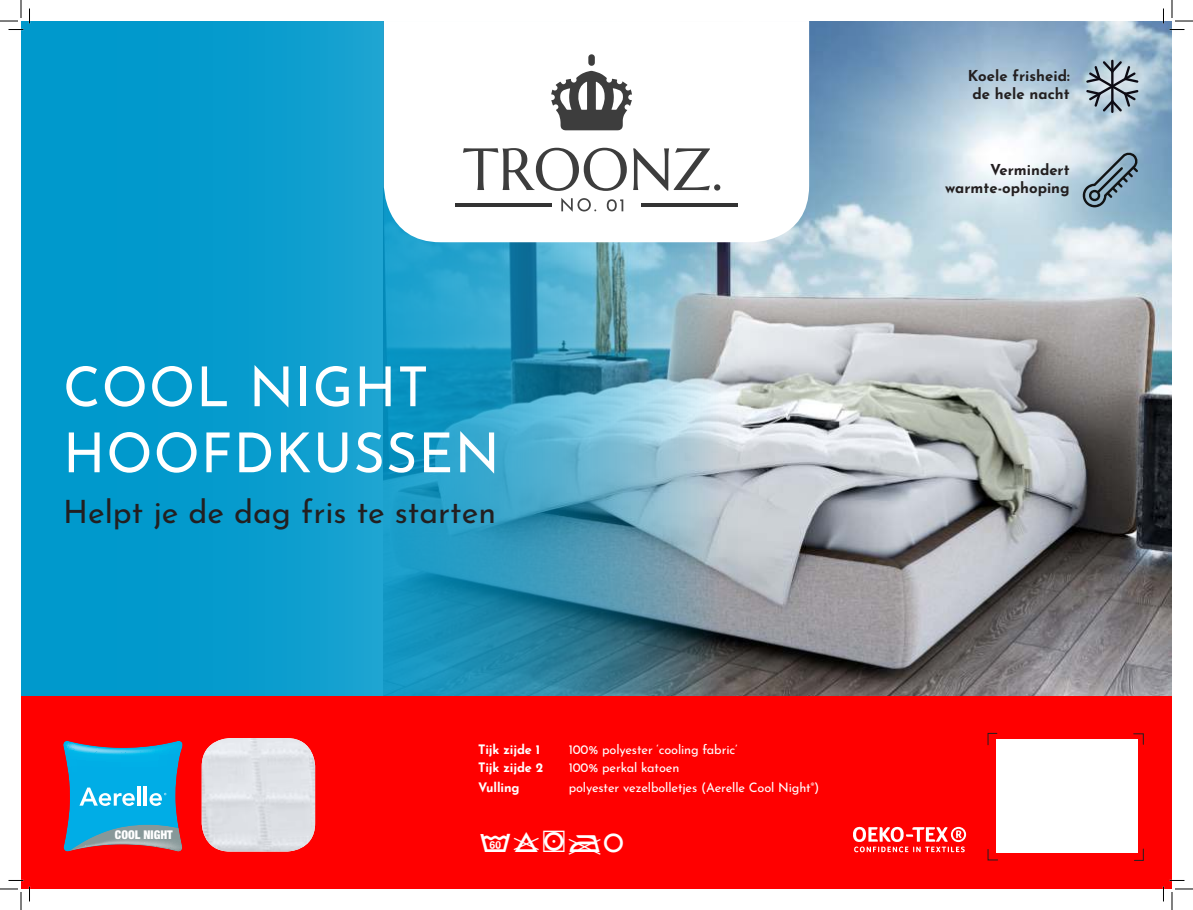
<style>
.page{position:relative;width:1193px;height:910px;background:#fff}
.page>*{position:absolute;margin:0;border:0;box-sizing:border-box;transform-origin:0 0}
.t1{font:55px/66px "Josefin Sans";letter-spacing:.02em;color:#fff}
.t2{font:32px "Josefin Sans";color:#231f20}
.t3{font:700 15px/18px "Josefin Sans";color:#231f20}
.t4{font:13px/18px "Josefin Sans";letter-spacing:-.01em;color:#fff}
.t5{font:700 13px/18px "Josefin Sans";letter-spacing:-.01em;color:#fff}
.t6{font:900 condensed 12px "Helvetica Neue";color:#fff}
</style>
<div class="page">
<img style="left:738px;top:21px;width:433px;height:675px">
<svg style="left:22px;top:21px;width:716px;height:675px;background:#239cc5"></svg>
<div style="left:22px;top:696px;width:1150px;height:192px;background:#f00"></div>
<svg style="left:63px;top:741px;width:120px;height:110px;background:#4796bb"></svg>
<svg style="left:987px;top:732px;width:10px;height:13px"></svg>
<svg style="left:1133px;top:733px;width:11px;height:12px"></svg>
<svg style="left:1134px;top:848px;width:10px;height:12px"></svg>
<svg style="left:987px;top:849px;width:11px;height:11px"></svg>
<div style="left:996px;top:739px;width:142px;height:113px;background:#fff"></div>
<svg style="left:853px;top:826px;width:113px;height:26px"></svg>
<svg style="left:384px;top:21px;width:425px;height:221px"></svg>
<img style="left:202px;top:738px;width:113px;height:113px">
<svg style="left:551px;top:54px;width:81px;height:76px"></svg>
<svg style="left:463px;top:148px;width:257px;height:43px"></svg>
<hr style="left:455px;top:203px;width:96px;height:3px;background:#333">
<svg style="left:561px;top:198px;width:62px;height:14px"></svg>
<hr style="left:642px;top:203px;width:96px;height:3px;background:#333">
<hr style="left:1111px;top:60px;width:2px;height:27px;background:#0d0b14">
<hr style="left:1111px;top:85px;width:2px;height:28px;background:#0d0b14">
<svg style="left:1086px;top:61px;width:52px;height:50px;background:#919faa"></svg>
<svg style="left:1083px;top:153px;width:55px;height:54px;background:#849ead"></svg>
<svg style="left:0;top:0;width:30px;height:30px"></svg>
<svg style="left:0;top:879px;width:30px;height:30px"></svg>
<svg style="left:1163px;top:0;width:30px;height:30px"></svg>
<svg style="left:1163px;top:879px;width:30px;height:30px"></svg>
<h1 class="t1" style="left:63px;top:357px;width:438px">COOL NIGHT<br>HOOFDKUSSEN</h1>
<h2 class="t2" style="left:63px;top:498px;width:434px">Helpt je de dag fris te starten</h2>
<p class="t6" style="left:115px;top:828px;width:59px">COOL NIGHT</p>
<p class="t5" style="left:478px;top:741px;width:67px">Tijk zijde 1<br>Tijk zijde 2</p>
<p class="t5" style="left:478px;top:779px;width:43px">Vulling</p>
<p class="t4" style="left:569px;top:741px;width:170px">100% polyester ‘cooling fabric’<br>100% perkal katoen</p>
<p class="t4" style="left:569px;top:779px;width:252px">polyester vezelbolletjes (Aerelle Cool Night<sup>®</sup>)</p>
<p class="t3" style="left:968px;top:68px;width:103px">Koele frisheid: de hele nacht</p>
<p class="t3" style="left:945px;top:162px;width:126px;text-align:right">Vermindert warmte-ophoping</p>
</div>
